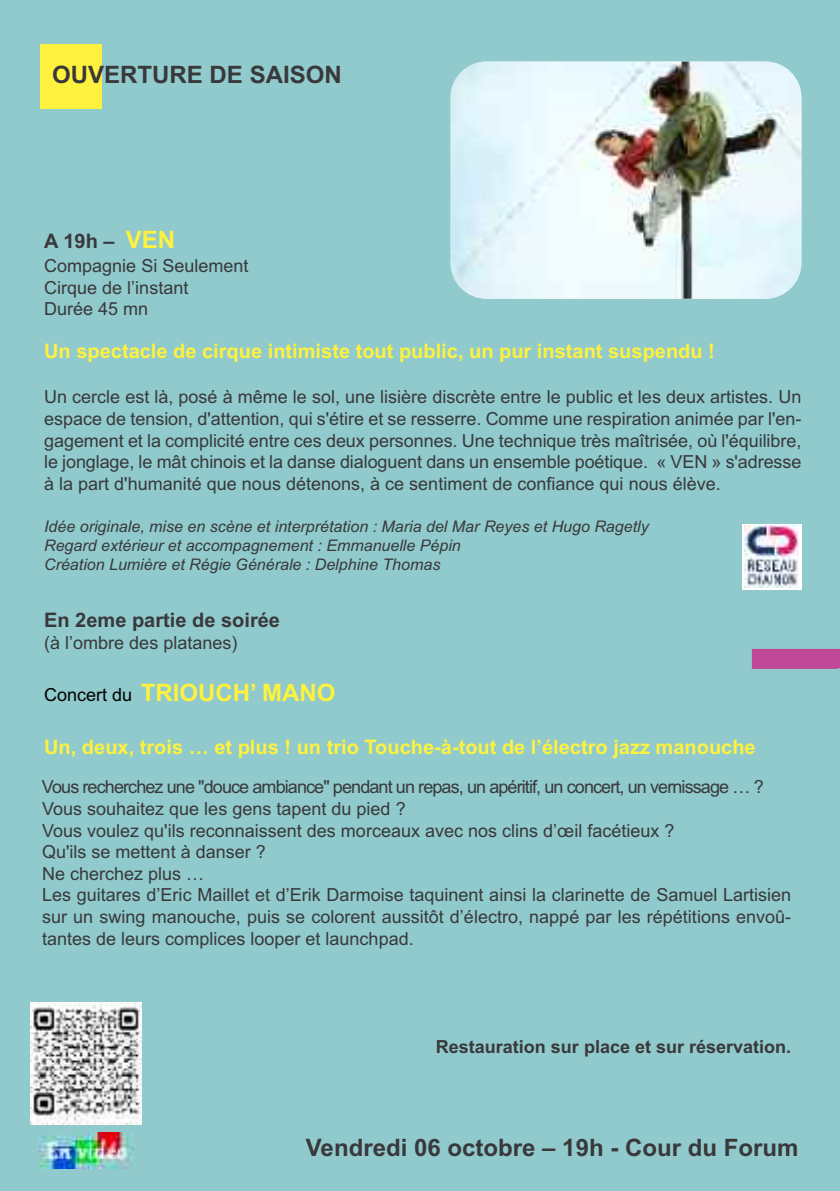
<style>
.page{position:relative;width:840px;height:1191px;background:#fff}
.page>*{position:absolute;margin:0;border:0;box-sizing:border-box;transform-origin:0 0}
.t1{font:700 24px "Arial";color:#39383a}
.t2{font:700 24px "Arial";color:#fff23e}
.t3{font:700 20px "Arial";color:#fff23e}
.t4{font:700 20px "Arial";color:#39383a}
.t5{font:18px/21.6px "Arial";color:#39383a}
.t6{font:700 18px "Arial";color:#39383a}
.t7{font:italic 16px/19.2px "Arial";color:#39383a}
.s1{font-size:24px;color:#fff23e}
.s2{font-weight:400;font-size:18px;color:#000}
</style>
<div class="page">
<div style="left:0;top:0;width:839px;height:1191px;background:#90cacc"></div>
<div style="left:40px;top:44px;width:62px;height:65px;background:#fff23e"></div>
<img style="left:451px;top:62px;width:349px;height:236px;border-radius:36px">
<img style="left:30px;top:1002px;width:112px;height:122px">
<img style="left:40px;top:1132px;width:95px;height:36px">
<div style="left:751px;top:649px;width:88px;height:20px;background:#c14896"></div>
<hr style="left:836px;top:668px;width:3px;height:20px;background:#90cacc">
<div style="left:741px;top:524px;width:59px;height:65px;background:linear-gradient(to bottom,#fff,#fff)"></div>
<img style="left:744px;top:526px;width:54px;height:62px">
<h1 class="t1" style="left:52px;top:60px;width:291px">OUVERTURE DE SAISON</h1>
<p class="t4" style="left:44px;top:229px;width:132px">A 19h – <span class="s1">VEN</span></p>
<p class="t5" style="left:44px;top:255px;width:206px">Compagnie Si Seulement<br>Cirque de l’instant<br>Durée 45 mn</p>
<p class="t3" style="left:44px;top:340px;width:672px">Un spectacle de cirque intimiste tout public, un pur instant suspendu !</p>
<p class="t5" style="left:44px;top:386px;width:758px;text-align:justify">Un cercle est là, posé à même le sol, une lisière discrète entre le public et les deux artistes. Un espace de tension, d'attention, qui s'étire et se resserre. Comme une respiration animée par l'en&shy;gagement et la complicité entre ces deux personnes. Une technique très maîtrisée, où l'équilibre, le jonglage, le mât chinois et la danse dialoguent dans un ensemble poétique. « VEN » s'adresse à la part d'humanité que nous détenons, à ce sentiment de confiance qui nous élève.</p>
<p class="t7" style="left:44px;top:516px;width:605px">Idée originale, mise en scène et interprétation : Maria del Mar Reyes et Hugo Ragetly<br>Regard extérieur et accompagnement : Emmanuelle Pépin<br>Création Lumière et Régie Générale : Delphine Thomas</p>
<p class="t4" style="left:44px;top:608px;width:237px">En 2eme partie de soirée</p>
<p class="t5" style="left:44px;top:632px;width:195px">(à l’ombre des platanes)</p>
<h1 class="t2" style="left:44px;top:679px;width:293px"><span class="s2">Concert du</span> TRIOUCH’ MANO</h1>
<p class="t3" style="left:44px;top:735px;width:712px">Un, deux, trois … et plus ! un trio Touche-à-tout de l’électro jazz manouche</p>
<p class="t5" style="left:42px;top:776px;width:750px">Vous recherchez une "douce ambiance" pendant un repas, un apéritif, un concert, un vernissage … ?<br>Vous souhaitez que les gens tapent du pied ?<br>Vous voulez qu'ils reconnaissent des morceaux avec nos clins d’œil facétieux ?<br>Qu'ils se mettent à danser ?<br>Ne cherchez plus …<br>Les guitares d’Eric Maillet et d’Erik Darmoise taquinent ainsi la clarinette de Samuel Lartisien sur un swing manouche, puis se colorent aussitôt d’électro, nappé par les répétitions envoû&shy;tantes de leurs complices looper et launchpad.</p>
<p class="t6" style="left:435px;top:1036px;width:357px">Restauration sur place et sur réservation.</p>
<h1 class="t1" style="left:306px;top:1133px;width:494px">Vendredi 06 octobre – 19h - Cour du Forum</h1>
</div>
